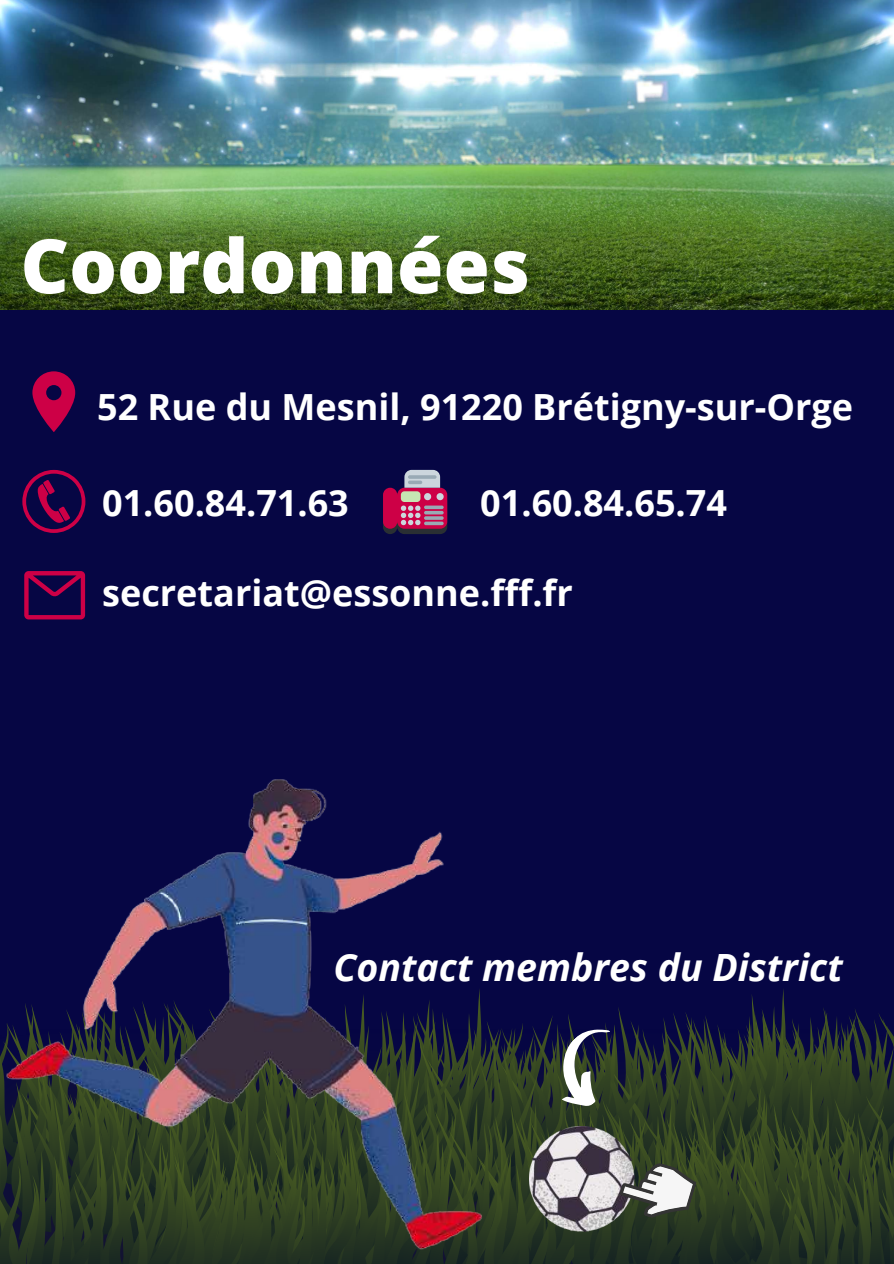
<style>
.page{position:relative;width:894px;height:1264px;background:#fff}
.page>*{position:absolute;margin:0;border:0;box-sizing:border-box;transform-origin:0 0}
.t1{font:800 75px "Open Sans";color:#fff}
.t2{font:italic 700 37.5px "Open Sans";color:#fff}
.t3{font:700 36px "Open Sans";color:#fff}
</style>
<div class="page">
<div style="left:0;top:0;width:893px;height:1263px;background:#060644"></div>
<img style="left:0;top:0;width:893px;height:310px">
<svg style="left:32px;top:371px;width:43px;height:61px"></svg>
<svg style="left:22px;top:470px;width:63px;height:63px"></svg>
<svg style="left:383px;top:470px;width:64px;height:64px"></svg>
<hr style="left:408px;top:475px;width:28px;height:4px;background:#99aab5;border-radius:2px">
<svg style="left:408px;top:480px;width:14px;height:4px"></svg>
<svg style="left:24px;top:571px;width:61px;height:48px"></svg>
<svg style="left:578px;top:989px;width:315px;height:274px"></svg>
<img style="left:0;top:779px;width:578px;height:484px">
<h1 class="t1" style="left:20px;top:213px;width:511px">Coordonnées</h1>
<p class="t3" style="left:97px;top:381px;width:757px">52 Rue du Mesnil, 91220 Brétigny-sur-Orge</p>
<p class="t3" style="left:102px;top:477px;width:248px">01.60.84.71.63</p>
<p class="t3" style="left:480px;top:477px;width:248px">01.60.84.65.74</p>
<p class="t3" style="left:102px;top:567px;width:472px">secretariat@essonne.fff.fr</p>
<p class="t2" style="left:333px;top:941px;width:510px">Contact membres du District</p>
</div>
